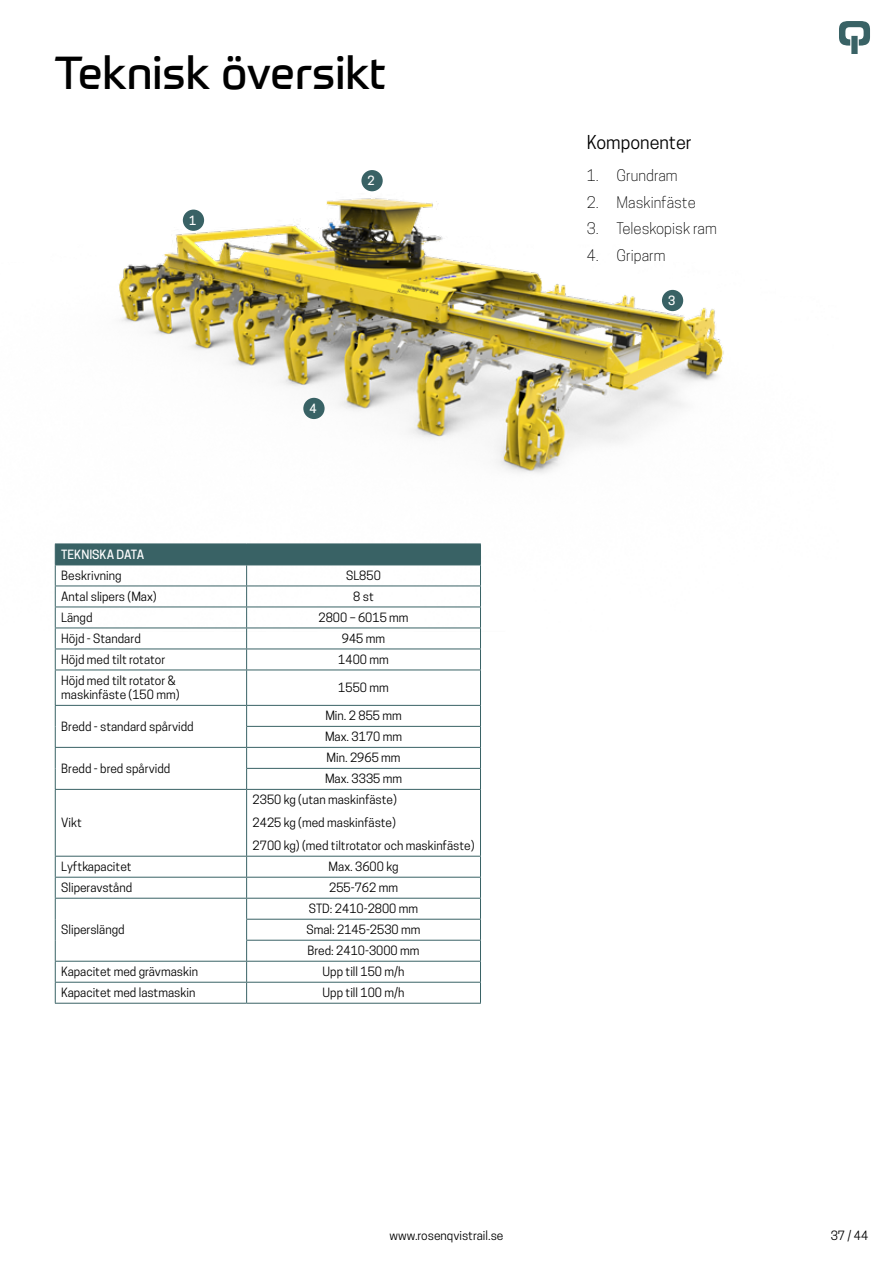
<style>
.page{position:relative;width:893px;height:1263px;background:#fff}
.page>*{position:absolute;margin:0;border:0;box-sizing:border-box;transform-origin:0 0}
.t1{font:45px "Prometo";color:#000}
.t2{font:18px "Cooper Hewitt";color:#000}
.t3{font:300 15px "Cooper Hewitt";color:#000}
.t4{font:12px/21px "Cooper Hewitt";color:#000}
.t5{font:500 12px "Cooper Hewitt";color:#fff}
</style>
<div class="page">
<img style="left:54px;top:170px;width:670px;height:461px">
<svg style="left:839px;top:21px;width:31px;height:33px"></svg>
<svg style="left:55px;top:544px;width:426px;height:126px"></svg>
<hr style="left:55px;top:670px;width:192px;height:1px;background:#396265">
<hr style="left:55px;top:670px;width:1px;height:35px;background:#396265">
<hr style="left:247px;top:670px;width:234px;height:1px;background:#396265">
<hr style="left:246px;top:670px;width:1px;height:35px;background:#396265">
<hr style="left:480px;top:670px;width:1px;height:35px;background:#396265">
<hr style="left:55px;top:705px;width:192px;height:1px;background:#396265">
<hr style="left:247px;top:705px;width:234px;height:1px;background:#396265">
<hr style="left:246px;top:726px;width:235px;height:1px;background:#396265">
<hr style="left:55px;top:747px;width:192px;height:1px;background:#396265">
<hr style="left:247px;top:747px;width:234px;height:1px;background:#396265">
<svg style="left:55px;top:706px;width:1px;height:83px"></svg>
<hr style="left:246px;top:768px;width:235px;height:1px;background:#396265">
<svg style="left:246px;top:706px;width:1px;height:83px"></svg>
<svg style="left:480px;top:706px;width:1px;height:83px"></svg>
<hr style="left:55px;top:789px;width:192px;height:1px;background:#396265">
<hr style="left:55px;top:790px;width:1px;height:66px;background:#396265">
<hr style="left:247px;top:789px;width:234px;height:1px;background:#396265">
<hr style="left:246px;top:790px;width:1px;height:66px;background:#396265">
<hr style="left:480px;top:790px;width:1px;height:66px;background:#396265">
<hr style="left:55px;top:856px;width:192px;height:1px;background:#396265">
<hr style="left:247px;top:856px;width:234px;height:1px;background:#396265">
<hr style="left:55px;top:877px;width:192px;height:1px;background:#396265">
<hr style="left:247px;top:877px;width:234px;height:1px;background:#396265">
<hr style="left:55px;top:898px;width:192px;height:1px;background:#396265">
<hr style="left:247px;top:898px;width:234px;height:1px;background:#396265">
<hr style="left:246px;top:919px;width:235px;height:1px;background:#396265">
<hr style="left:246px;top:940px;width:235px;height:1px;background:#396265">
<hr style="left:55px;top:961px;width:192px;height:1px;background:#396265">
<hr style="left:247px;top:961px;width:234px;height:1px;background:#396265">
<hr style="left:55px;top:982px;width:192px;height:1px;background:#396265">
<svg style="left:55px;top:856px;width:1px;height:147px"></svg>
<hr style="left:247px;top:982px;width:234px;height:1px;background:#396265">
<svg style="left:246px;top:856px;width:1px;height:147px"></svg>
<svg style="left:480px;top:856px;width:1px;height:147px"></svg>
<hr style="left:55px;top:1003px;width:192px;height:1px;background:#396265">
<hr style="left:247px;top:1003px;width:234px;height:1px;background:#396265">
<div style="left:183px;top:210px;width:21px;height:21px;background:#396265;border-radius:50%"></div>
<div style="left:361px;top:170px;width:22px;height:21px;background:#396265;border-radius:50%"></div>
<div style="left:303px;top:398px;width:22px;height:21px;background:#396265;border-radius:50%"></div>
<div style="left:662px;top:290px;width:21px;height:21px;background:#396265;border-radius:50%"></div>
<h1 class="t1" style="left:54px;top:45px;width:334px">Teknisk översikt</h1>
<p class="t5" style="left:189px;top:213px;width:9px">1</p>
<p class="t5" style="left:368px;top:174px;width:9px">2</p>
<p class="t5" style="left:309px;top:401px;width:9px">4</p>
<p class="t5" style="left:61px;top:547px;width:84px">TEKNISKA DATA</p>
<p class="t4" style="left:61px;top:565px;width:62px">Beskrivning</p>
<p class="t4" style="left:346px;top:565px;width:36px">SL850</p>
<p class="t4" style="left:61px;top:586px;width:97px">Antal slipers (Max)</p>
<p class="t4" style="left:353px;top:586px;width:22px">8 st</p>
<p class="t4" style="left:61px;top:607px;width:33px">Längd</p>
<p class="t4" style="left:318px;top:607px;width:92px">2800 – 6015 mm</p>
<p class="t4" style="left:61px;top:628px;width:81px">Höjd - Standard</p>
<p class="t4" style="left:342px;top:628px;width:45px">945 mm</p>
<p class="t4" style="left:61px;top:649px;width:106px">Höjd med tilt rotator</p>
<p class="t4" style="left:338px;top:649px;width:52px">1400 mm</p>
<p class="t4" style="left:61px;top:673px;width:120px;line-height:14.4px">Höjd med tilt rotator &amp; maskinfäste (150 mm)</p>
<p class="t4" style="left:338px;top:677px;width:52px">1550 mm</p>
<p class="t4" style="left:61px;top:716px;width:134px">Bredd - standard spårvidd</p>
<p class="t4" style="left:325px;top:705px;width:79px">Min. 2 855 mm<br>Max. 3170 mm</p>
<p class="t4" style="left:61px;top:758px;width:111px">Bredd - bred spårvidd</p>
<p class="t4" style="left:325px;top:747px;width:79px">Min. 2965 mm<br>Max. 3335 mm</p>
<p class="t4" style="left:61px;top:812px;width:22px">Vikt</p>
<p class="t4" style="left:253px;top:788px;width:223px;line-height:23px">2350 kg (utan maskinfäste)<br>2425 kg (med maskinfäste)<br>2700 kg) (med tiltrotator och maskinfäste)</p>
<p class="t4" style="left:61px;top:856px;width:72px">Lyftkapacitet</p>
<p class="t4" style="left:329px;top:856px;width:71px">Max. 3600 kg</p>
<p class="t4" style="left:61px;top:877px;width:72px">Sliperavstånd</p>
<p class="t4" style="left:329px;top:877px;width:70px">255-762 mm</p>
<p class="t4" style="left:61px;top:919px;width:65px">Sliperslängd</p>
<p class="t4" style="left:307px;top:898px;width:115px">STD: 2410-2800 mm<br>Smal: 2145-2530 mm<br>Bred: 2410-3000 mm</p>
<p class="t4" style="left:61px;top:961px;width:138px">Kapacitet med grävmaskin</p>
<p class="t4" style="left:323px;top:961px;width:83px">Upp till 150 m/h</p>
<p class="t4" style="left:61px;top:982px;width:136px">Kapacitet med lastmaskin</p>
<p class="t4" style="left:323px;top:982px;width:83px">Upp till 100 m/h</p>
<h2 class="t2" style="left:587px;top:131px;width:106px">Komponenter</h2>
<p class="t3" style="left:587px;top:167px;width:92px">1. Grundram</p>
<p class="t3" style="left:587px;top:193px;width:110px">2. Maskinfäste</p>
<p class="t3" style="left:587px;top:220px;width:132px">3. Teleskopisk ram</p>
<p class="t3" style="left:587px;top:246px;width:80px">4. Griparm</p>
<p class="t5" style="left:668px;top:293px;width:9px">3</p>
<p class="t4" style="left:389px;top:1225px;width:116px">www.rosenqvistrail.se</p>
<p class="t4" style="left:831px;top:1225px;width:39px">37 / 44</p>
</div>
